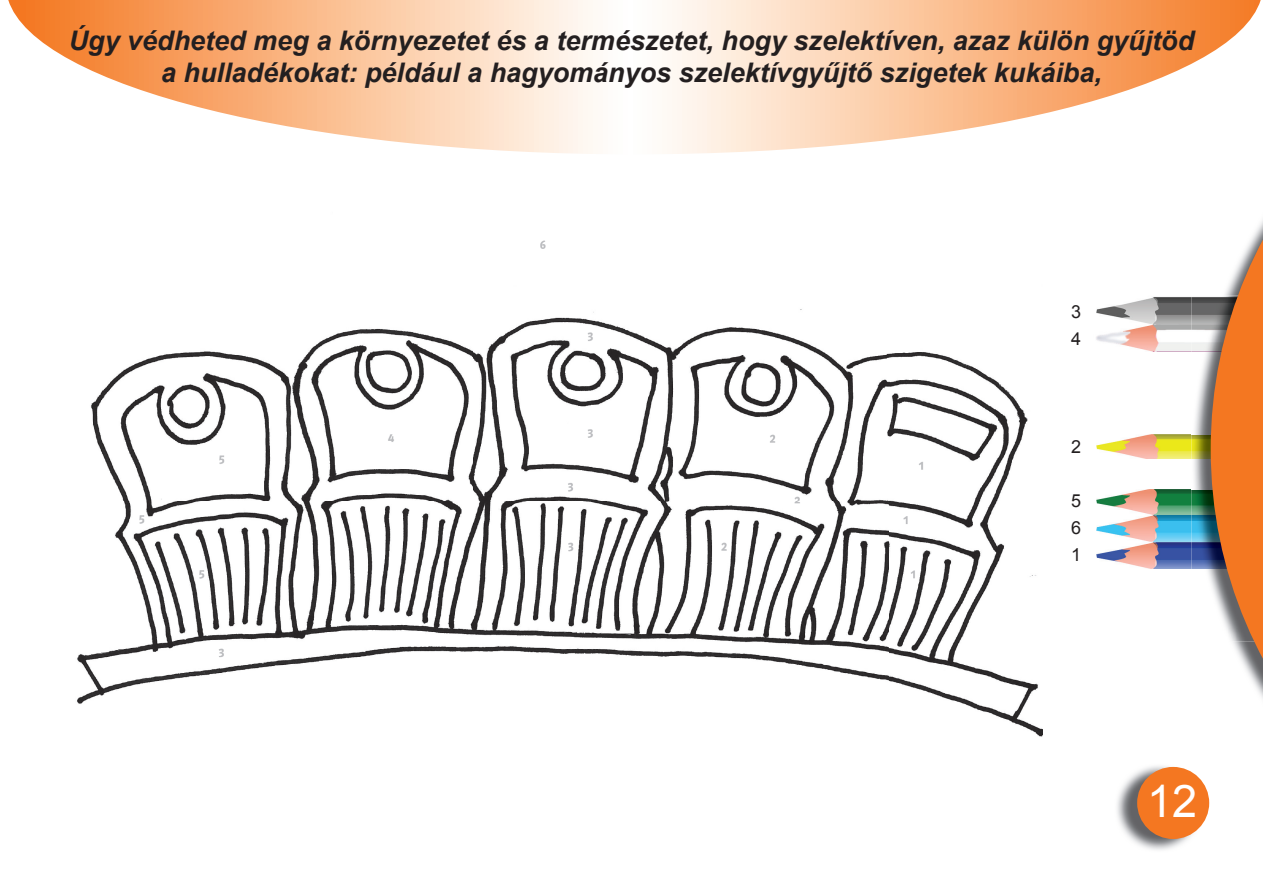
<style>
.page{position:relative;width:1263px;height:893px;background:#fff}
.page>*{position:absolute;margin:0;border:0;box-sizing:border-box;transform-origin:0 0}
.t1{font:45px "Arial";color:#fff}
.t2{font:italic 700 27px/32.4px "Arial";color:#231f20;text-align:center}
.t3{font:18px/27px "Arial";color:#231f20}
</style>
<div class="page">
<img style="left:1096px;top:297px;width:95px;height:272px">
<div style="left:1071px;top:460px;width:185px;height:29px;background:#fff"></div>
<div style="left:1091px;top:353px;width:172px;height:81px;background:#fff"></div>
<img style="left:1191px;top:297px;width:20px;height:525px">
<img style="left:1191px;top:460px;width:20px;height:29px">
<img style="left:1191px;top:570px;width:20px;height:58px">
<img style="left:1191px;top:353px;width:20px;height:81px">
<svg style="left:1211px;top:220px;width:52px;height:478px;fill:#f47721"></svg>
<svg style="left:8px;top:0;width:1253px;height:154px"></svg>
<img style="left:77px;top:240px;width:966px;height:497px">
<img style="left:1117px;top:764px;width:87px;height:86px">
<div style="left:1137px;top:767px;width:72px;height:72px;background:#f47721;border-radius:50%"></div>
<p class="t2" style="left:69px;top:25px;width:1127px">Úgy védheted meg a környezetet és a természetet, hogy szelektíven, azaz külön gyűjtöd a hulladékokat: például a hagyományos szelektívgyűjtő szigetek kukáiba,</p>
<p class="t3" style="left:1071px;top:298px;width:12px">3<br>4</p>
<p class="t3" style="left:1071px;top:433px;width:12px">2</p>
<p class="t3" style="left:1071px;top:487px;width:12px;text-align:justify">5<br>6<br>1</p>
<h1 class="t1" style="left:1147px;top:772px;width:52px">12</h1>
</div>
